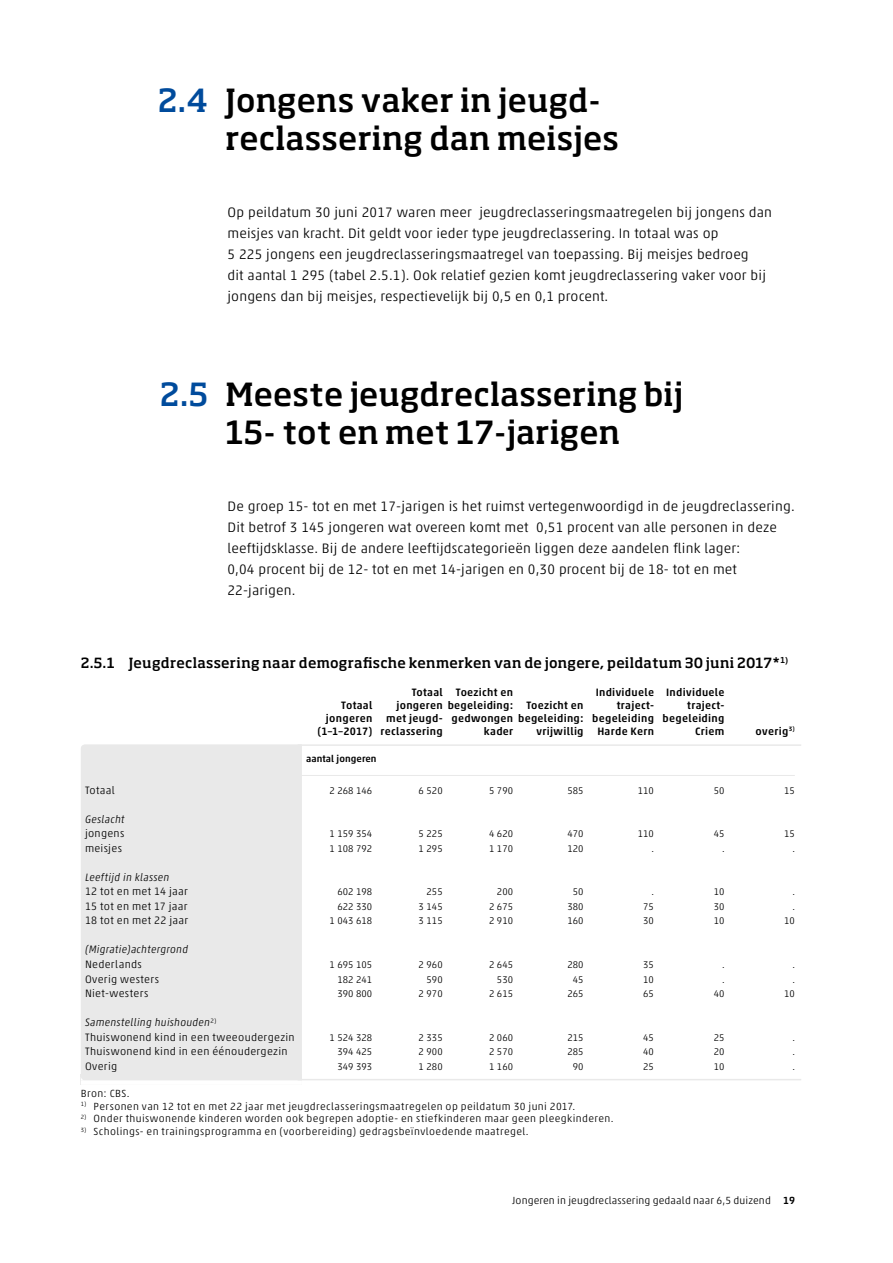
<style>
.page{position:relative;width:893px;height:1263px;background:#fff}
.page>*{position:absolute;margin:0;border:0;box-sizing:border-box;transform-origin:0 0}
.t1{font:500 31.5px/37.5px "Soho Pro";letter-spacing:.005em;color:#000}
.t2{font:300 13.8px/21px "Akko Pro";letter-spacing:.01em;color:#000}
.t3{font:500 13.8px "Soho Pro";letter-spacing:.015em;color:#000}
.t4{font:500 10.8px/13px "Akko Pro";letter-spacing:.025em;color:#000;text-align:right}
.t5{font:300 10.8px/14.5px "Akko Pro";letter-spacing:.03em;color:#000}
.t6{font:italic 300 10.8px "Akko Pro";letter-spacing:.02em;color:#000}
.t7{font:300 10.5px "Akko Pro";letter-spacing:.035em;color:#000}
.t8{font:300 10.5px "Akko Pro";letter-spacing:.01em;color:#000}
.t9{font:300 9.75px "Akko Pro";letter-spacing:.005em;color:#000}
.t10{font:500 9.75px "Akko Pro";letter-spacing:.005em;color:#000}
.s1{color:#004b9c}
.s2{font-style:italic}
.s3{font-weight:500}
</style>
<div class="page">
<div style="left:81px;top:750px;width:221px;height:324px;background:#e9e9e9"></div>
<div style="left:81px;top:1074px;width:221px;height:10px;background:#e9e9e9"></div>
<div style="left:85px;top:744px;width:217px;height:6px;background:#e9e9e9"></div>
<svg style="left:81px;top:744px;width:4px;height:6px"></svg>
<hr style="left:298px;top:744px;width:503px;height:2px;background:#e9e9e9">
<hr style="left:302px;top:775px;width:493px;height:1px;background:#e9e9e9">
<div style="left:81px;top:1080px;width:221px;height:5px;background:#fff"></div>
<hr style="left:298px;top:1079px;width:503px;height:1px;background:#e9e9e9">
<h1 class="t1" style="left:225px;top:80px;width:395px;text-indent:-68px"><span class="s1">2.4</span> Jongens vaker in jeugd&shy;reclassering dan meisjes</h1>
<p class="t2" style="left:227px;top:202px;width:546px">Op peildatum 30 juni 2017 waren meer jeugdreclasseringsmaatregelen bij jongens dan meisjes van kracht. Dit geldt voor ieder type jeugdreclassering. In totaal was op<br>5 225 jongens een jeugdreclasseringsmaatregel van toepassing. Bij meisjes bedroeg<br>dit aantal 1 295 (tabel 2.5.1). Ook relatief gezien komt jeugdreclassering vaker voor bij jongens dan bij meisjes, respectievelijk bij 0,5 en 0,1 procent.</p>
<h1 class="t1" style="left:160px;top:374px;width:525px;text-align:center"><span class="s1">2.5</span> Meeste jeugdreclassering bij<br>15- tot en met 17-jarigen</h1>
<p class="t2" style="left:227px;top:496px;width:569px">De groep 15- tot en met 17-jarigen is het ruimst vertegenwoordigd in de jeugdreclassering.<br>Dit betrof 3 145 jongeren wat overeen komt met 0,51 procent van alle personen in deze leeftijdsklasse. Bij de andere leeftijdscategorieën liggen deze aandelen flink lager:<br>0,04 procent bij de 12- tot en met 14-jarigen en 0,30 procent bij de 18- tot en met 22-jarigen.</p>
<p class="t3" style="left:81px;top:653px;width:709px">2.5.1 Jeugdreclassering naar demografische kenmerken van de jongere, peildatum 30 juni 2017*<sup>1)</sup></p>
<p class="t4" style="left:317px;top:699px;width:56px">Totaal jongeren (1–1–2017)</p>
<p class="t4" style="left:381px;top:685px;width:64px">Totaal jongeren met jeugd&shy;reclassering</p>
<p class="t4" style="left:448px;top:685px;width:67px">Toezicht en begeleiding: gedwongen kader</p>
<p class="t4" style="left:592px;top:685px;width:63px">Individuele traject&shy;begeleiding<br>Harde Kern</p>
<p class="t4" style="left:663px;top:685px;width:63px">Individuele traject&shy;begeleiding<br>Criem</p>
<p class="t4" style="left:518px;top:699px;width:67px">Toezicht en begeleiding: vrijwillig</p>
<p class="t4" style="left:756px;top:725px;width:41px">overig<sup>3)</sup></p>
<p class="t10" style="left:306px;top:753px;width:72px">aantal jongeren</p>
<p class="t5" style="left:85px;top:782px;width:31px">Totaal</p>
<p class="t9" style="left:329px;top:784px;width:44px">2 268 146</p>
<p class="t9" style="left:419px;top:784px;width:26px">6 520</p>
<p class="t9" style="left:489px;top:784px;width:26px">5 790</p>
<p class="t9" style="left:567px;top:784px;width:18px">585</p>
<p class="t9" style="left:638px;top:784px;width:18px">110</p>
<p class="t9" style="left:714px;top:784px;width:12px">50</p>
<p class="t9" style="left:784px;top:784px;width:12px">15</p>
<p class="t6" style="left:85px;top:812px;width:41px">Geslacht</p>
<p class="t5" style="left:85px;top:826px;width:41px">jongens</p>
<p class="t9" style="left:329px;top:828px;width:44px">1 159 354</p>
<p class="t9" style="left:419px;top:828px;width:26px">5 225</p>
<p class="t9" style="left:489px;top:828px;width:26px">4 620</p>
<p class="t9" style="left:567px;top:828px;width:18px">470</p>
<p class="t9" style="left:638px;top:828px;width:18px">110</p>
<p class="t9" style="left:714px;top:828px;width:12px">45</p>
<p class="t9" style="left:784px;top:828px;width:12px">15</p>
<p class="t5" style="left:85px;top:841px;width:38px">meisjes</p>
<p class="t9" style="left:329px;top:842px;width:44px">1 108 792</p>
<p class="t9" style="left:419px;top:842px;width:26px">1 295</p>
<p class="t9" style="left:489px;top:842px;width:26px">1 170</p>
<p class="t9" style="left:567px;top:842px;width:18px">120</p>
<p class="t9" style="left:652px;top:842px;width:4px">.</p>
<p class="t9" style="left:722px;top:842px;width:4px">.</p>
<p class="t9" style="left:792px;top:842px;width:4px">.</p>
<p class="t6" style="left:85px;top:870px;width:86px">Leeftijd in klassen</p>
<p class="t5" style="left:85px;top:884px;width:104px">12 tot en met 14 jaar</p>
<p class="t9" style="left:337px;top:886px;width:37px">602 198</p>
<p class="t9" style="left:427px;top:886px;width:18px">255</p>
<p class="t9" style="left:497px;top:886px;width:18px">200</p>
<p class="t9" style="left:573px;top:886px;width:12px">50</p>
<p class="t9" style="left:652px;top:886px;width:4px">.</p>
<p class="t9" style="left:714px;top:886px;width:12px">10</p>
<p class="t9" style="left:792px;top:886px;width:4px">.</p>
<p class="t5" style="left:85px;top:899px;width:104px">15 tot en met 17 jaar</p>
<p class="t9" style="left:337px;top:901px;width:37px">622 330</p>
<p class="t9" style="left:419px;top:901px;width:26px">3 145</p>
<p class="t9" style="left:489px;top:901px;width:26px">2 675</p>
<p class="t9" style="left:567px;top:901px;width:18px">380</p>
<p class="t9" style="left:643px;top:901px;width:12px">75</p>
<p class="t9" style="left:714px;top:901px;width:12px">30</p>
<p class="t9" style="left:792px;top:901px;width:4px">.</p>
<p class="t5" style="left:85px;top:913px;width:105px">18 tot en met 22 jaar</p>
<p class="t9" style="left:329px;top:915px;width:44px">1 043 618</p>
<p class="t9" style="left:419px;top:915px;width:26px">3 115</p>
<p class="t9" style="left:489px;top:915px;width:26px">2 910</p>
<p class="t9" style="left:567px;top:915px;width:18px">160</p>
<p class="t9" style="left:643px;top:915px;width:12px">30</p>
<p class="t9" style="left:714px;top:915px;width:12px">10</p>
<p class="t9" style="left:784px;top:915px;width:12px">10</p>
<p class="t6" style="left:85px;top:943px;width:105px">(Migratie)achtergrond</p>
<p class="t5" style="left:85px;top:957px;width:58px">Nederlands</p>
<p class="t9" style="left:329px;top:959px;width:44px">1 695 105</p>
<p class="t9" style="left:419px;top:959px;width:26px">2 960</p>
<p class="t9" style="left:489px;top:959px;width:26px">2 645</p>
<p class="t9" style="left:567px;top:959px;width:18px">280</p>
<p class="t9" style="left:643px;top:959px;width:12px">35</p>
<p class="t9" style="left:722px;top:959px;width:4px">.</p>
<p class="t9" style="left:792px;top:959px;width:4px">.</p>
<p class="t5" style="left:85px;top:971px;width:76px">Overig westers</p>
<p class="t9" style="left:337px;top:973px;width:37px">182 241</p>
<p class="t9" style="left:427px;top:973px;width:18px">590</p>
<p class="t9" style="left:497px;top:973px;width:18px">530</p>
<p class="t9" style="left:573px;top:973px;width:12px">45</p>
<p class="t9" style="left:643px;top:973px;width:12px">10</p>
<p class="t9" style="left:722px;top:973px;width:4px">.</p>
<p class="t9" style="left:792px;top:973px;width:4px">.</p>
<p class="t5" style="left:85px;top:986px;width:65px">Niet-westers</p>
<p class="t9" style="left:337px;top:988px;width:37px">390 800</p>
<p class="t9" style="left:419px;top:988px;width:26px">2 970</p>
<p class="t9" style="left:489px;top:988px;width:26px">2 615</p>
<p class="t9" style="left:567px;top:988px;width:18px">265</p>
<p class="t9" style="left:643px;top:988px;width:12px">65</p>
<p class="t9" style="left:714px;top:988px;width:12px">40</p>
<p class="t9" style="left:784px;top:988px;width:12px">10</p>
<p class="t5" style="left:85px;top:1015px;width:211px"><span class="s2">Samenstelling huishouden</span><sup>2)<br></sup>Thuiswonend kind in een tweeoudergezin</p>
<p class="t9" style="left:329px;top:1031px;width:44px">1 524 328</p>
<p class="t9" style="left:419px;top:1031px;width:26px">2 335</p>
<p class="t9" style="left:489px;top:1031px;width:26px">2 060</p>
<p class="t9" style="left:567px;top:1031px;width:18px">215</p>
<p class="t9" style="left:643px;top:1031px;width:12px">45</p>
<p class="t9" style="left:714px;top:1031px;width:12px">25</p>
<p class="t9" style="left:792px;top:1031px;width:4px">.</p>
<p class="t5" style="left:85px;top:1044px;width:204px">Thuiswonend kind in een éénoudergezin</p>
<p class="t9" style="left:337px;top:1046px;width:37px">394 425</p>
<p class="t9" style="left:419px;top:1046px;width:26px">2 900</p>
<p class="t9" style="left:489px;top:1046px;width:26px">2 570</p>
<p class="t9" style="left:567px;top:1046px;width:18px">285</p>
<p class="t9" style="left:643px;top:1046px;width:12px">40</p>
<p class="t9" style="left:714px;top:1046px;width:12px">20</p>
<p class="t9" style="left:792px;top:1046px;width:4px">.</p>
<p class="t5" style="left:85px;top:1059px;width:34px">Overig</p>
<p class="t9" style="left:337px;top:1060px;width:37px">349 393</p>
<p class="t9" style="left:419px;top:1060px;width:26px">1 280</p>
<p class="t9" style="left:489px;top:1060px;width:26px">1 160</p>
<p class="t9" style="left:573px;top:1060px;width:12px">90</p>
<p class="t9" style="left:643px;top:1060px;width:12px">25</p>
<p class="t9" style="left:714px;top:1060px;width:12px">10</p>
<p class="t9" style="left:792px;top:1060px;width:4px">.</p>
<p class="t7" style="left:81px;top:1087px;width:50px">Bron: CBS.</p>
<p class="t7" style="left:81px;top:1100px;width:496px"><sup>1)</sup> Personen van 12 tot en met 22 jaar met jeugdreclasseringsmaatregelen op peildatum 30 juni 2017.</p>
<p class="t7" style="left:81px;top:1112px;width:534px"><sup>2)</sup> Onder thuiswonende kinderen worden ook begrepen adoptie- en stiefkinderen maar geen pleegkinderen.</p>
<p class="t7" style="left:81px;top:1125px;width:449px"><sup>3)</sup> Scholings- en trainingsprogramma en (voorbereiding) gedragsbeïnvloedende maatregel.</p>
<p class="t8" style="left:512px;top:1194px;width:284px">Jongeren in jeugdreclassering gedaald naar 6,5 duizend <span class="s3">19</span></p>
</div>
